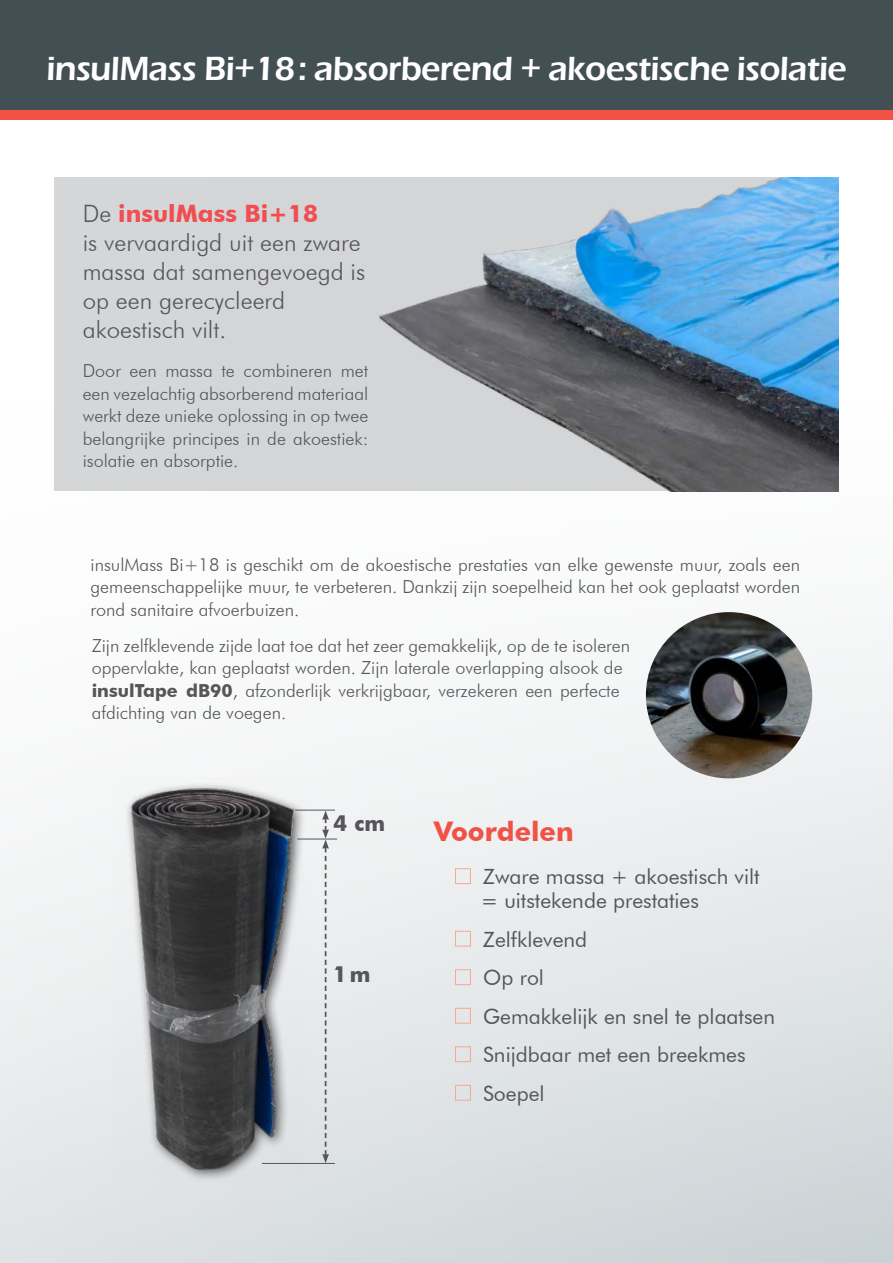
<style>
.page{position:relative;width:893px;height:1263px;background:#fff}
.page>*{position:absolute;margin:0;border:0;box-sizing:border-box;transform-origin:0 0}
.t1{font:600 34.5px "Eras ITC";letter-spacing:-.02em;color:#fff}
.t2{font:700 27px "Futura BT";color:#f05345}
.t3{font:300 24px/28.8px "Futura BT";color:#565659}
.t4{font:21px/38.5px "Futura BT";color:#565659}
.t5{font:700 20.85px "Futura";color:#565659}
.t6{font:300 18px/22.5px "Futura BT";color:#565659;text-align:justify}
.s1{font-weight:700;color:#f04e51}
.s2{font-weight:700}
</style>
<div class="page">
<div style="left:0;top:0;width:893px;height:120px;background:#f05345"></div>
<div style="left:0;top:0;width:893px;height:109px;background:#424f53"></div>
<div style="left:0;top:374px;width:893px;height:889px;background:linear-gradient(to bottom,#fff,#d6dcde)"></div>
<div style="left:54px;top:177px;width:785px;height:314px;background:#d4d6d8"></div>
<img style="left:379px;top:177px;width:460px;height:314px">
<div style="left:455px;top:868px;width:16px;height:16px;border:1px solid #f8a791"></div>
<div style="left:455px;top:931px;width:16px;height:15px;border:1px solid #f8a791"></div>
<div style="left:455px;top:969px;width:16px;height:16px;border:1px solid #f8a791"></div>
<div style="left:455px;top:1008px;width:16px;height:15px;border:1px solid #f8a791"></div>
<div style="left:455px;top:1046px;width:16px;height:16px;border:1px solid #f8a791"></div>
<div style="left:455px;top:1085px;width:16px;height:15px;border:1px solid #f8a791"></div>
<img style="left:112px;top:779px;width:193px;height:398px">
<hr style="left:295px;top:810px;width:40px;height:1px;background:#565659">
<hr style="left:262px;top:1163px;width:73px;height:1px;background:#565659">
<hr style="left:297px;top:838px;width:40px;height:1px;background:#565659">
<svg style="left:322px;top:810px;width:7px;height:353px;background:#ccced0"></svg>
<img style="left:646px;top:612px;width:166px;height:166px;border-radius:83px">
<h1 class="t1" style="left:46px;top:49px;width:802px">insulMass Bi+18: absorberend + akoestische isolatie</h1>
<h3 class="t3" style="left:83px;top:199px;width:284px">De <span class="s1">insulMass Bi+18<br></span>is vervaardigd uit een zware massa dat samengevoegd is op een gerecycleerd akoestisch vilt.</h3>
<p class="t6" style="left:83px;top:359px;width:287px">Door een massa te combineren met een vezelachtig absorberend materiaal werkt deze unieke oplossing in op twee belangrijke principes in de akoestiek: isolatie en absorptie.</p>
<p class="t6" style="left:91px;top:553px;width:711px">insulMass Bi+18 is geschikt om de akoestische prestaties van elke gewenste muur, zoals een gemeenschappelijke muur, te verbeteren. Dankzij zijn soepelheid kan het ook geplaatst worden rond sanitaire afvoerbuizen.</p>
<p class="t6" style="left:92px;top:634px;width:540px;text-align:left">Zijn zelfklevende zijde laat toe dat het zeer gemakkelijk, op de te isoleren oppervlakte, kan geplaatst worden. Zijn laterale overlapping alsook de <span class="s2">insulTape dB90</span>, afzonderlijk verkrijgbaar, verzekeren een perfecte afdichting van de voegen.</p>
<p class="t5" style="left:333px;top:808px;width:54px">4 cm</p>
<p class="t5" style="left:333px;top:959px;width:39px">1m</p>
<h2 class="t2" style="left:434px;top:815px;width:141px">Voordelen</h2>
<p class="t4" style="left:481px;top:864px;width:280px;line-height:24px">Zware massa + akoestisch vilt = uitstekende prestaties</p>
<p class="t4" style="left:483px;top:919px;width:293px">Zelfklevend<br>Op rol<br>Gemakkelijk en snel te plaatsen<br>Snijdbaar met een breekmes<br>Soepel</p>
</div>
